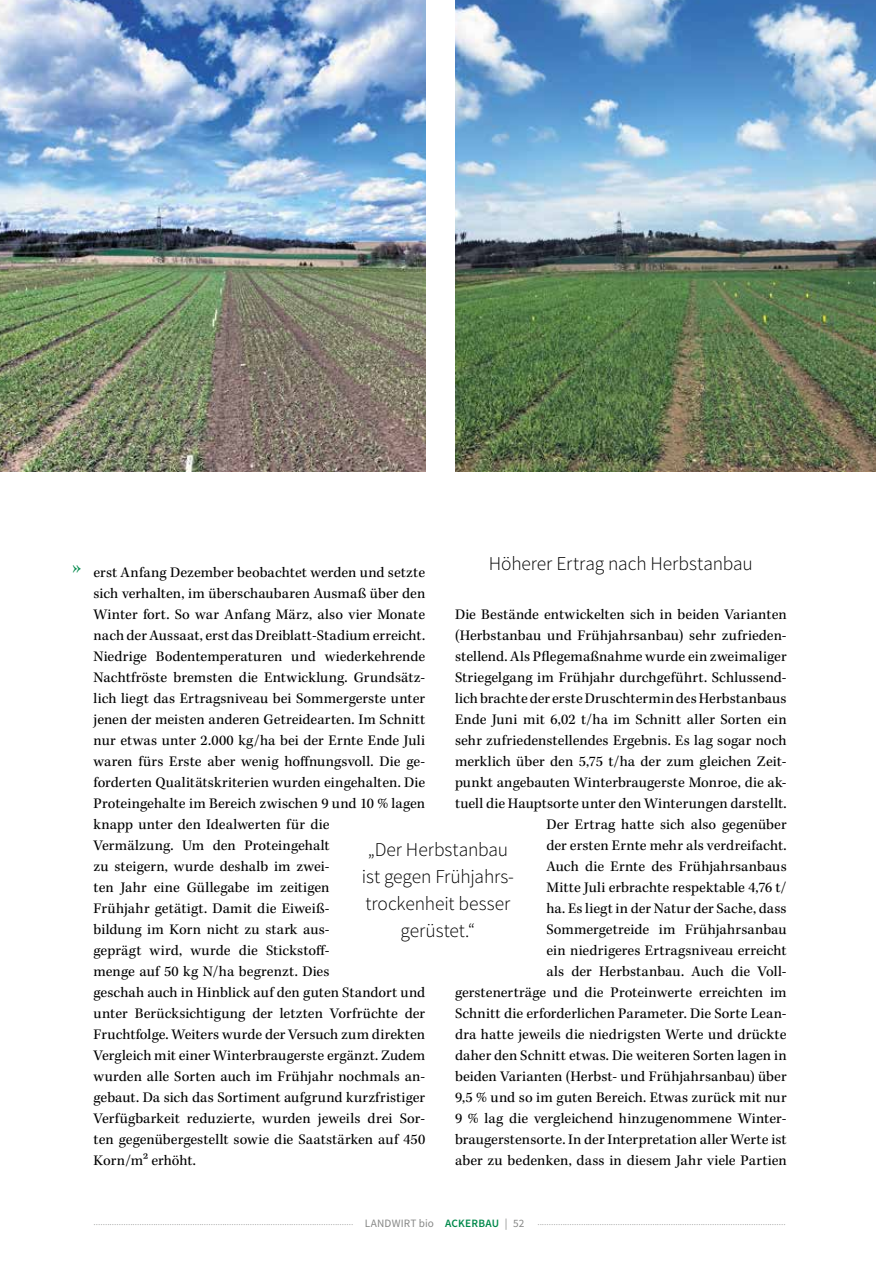
<style>
.page{position:relative;width:893px;height:1263px;background:#fff}
.page>*{position:absolute;margin:0;border:0;box-sizing:border-box;transform-origin:0 0}
.t1{font:300 19.5px/27px "Source Sans Pro";letter-spacing:-.005em;color:#000;text-align:center}
.t2{font:19.5px "Kepler Std";color:#00894b}
.t3{font:15px/21px "Kepler Std";letter-spacing:.005em;color:#000}
.t4{font:300 10.5px "Source Sans Pro";color:#868786}
.s1{font-weight:400;font-size:11.25px}
.s2{font-weight:600;font-size:11.25px;color:#00894b}
</style>
<div class="page">
<img style="left:0;top:0;width:425px;height:472px">
<img style="left:455px;top:0;width:421px;height:472px">
<h1 class="t2" style="left:72px;top:556px;width:11px">››</h1>
<h1 class="t1" style="left:489px;top:550px;width:266px">Höherer Ertrag nach Herbstanbau</h1>
<p class="t3" style="left:455px;top:604px;width:333px;text-align:right">Die Bestände entwickelten sich in beiden Varianten (Herbstanbau und Frühjahrsanbau) sehr zufrieden&shy;stellend. Als Pflegemaßnahme wurde ein zweimaliger Striegelgang im Frühjahr durchgeführt. Schlussend&shy;lich brachte der erste Druschtermin des Herbstanbaus Ende Juni mit 6,02 t/ha im Schnitt aller Sorten ein sehr zufriedenstellendes Ergebnis. Es lag sogar noch merklich über den 5,75 t/ha der zum gleichen Zeit&shy;punkt angebauten Winterbraugerste Monroe, die ak&shy;tuell die Hauptsorte unter den Winterungen darstellt.<br>Der Ertrag hatte sich also gegenüber<br>der ersten Ernte mehr als verdreifacht.<br>Auch die Ernte des Frühjahrsanbaus<br>Mitte Juli erbrachte respektable 4,76 t/<br>ha. Es liegt in der Natur der Sache, dass Sommergetreide im Frühjahrsanbau<br>ein niedrigeres Ertragsniveau erreicht<br>als der Herbstanbau. Auch die Voll&shy;gerstenerträge und die Proteinwerte erreichten im Schnitt die erforderlichen Parameter. Die Sorte Lean&shy;dra hatte jeweils die niedrigsten Werte und drückte daher den Schnitt etwas. Die weiteren Sorten lagen in beiden Varianten (Herbst- und Frühjahrsanbau) über 9,5 % und so im guten Bereich. Etwas zurück mit nur 9 % lag die vergleichend hinzugenommene Winter&shy;braugerstensorte. In der Interpretation aller Werte ist aber zu bedenken, dass in diesem Jahr viele Partien</p>
<p class="t3" style="left:94px;top:562px;width:333px">erst Anfang Dezember beobachtet werden und setzte sich verhalten, im überschaubaren Ausmaß über den Winter fort. So war Anfang März, also vier Monate nach der Aussaat, erst das Dreiblatt-Stadium erreicht.<br>Niedrige Bodentemperaturen und wiederkehrende Nachtfröste bremsten die Entwicklung. Grundsätz&shy;lich liegt das Ertragsniveau bei Sommergerste unter jenen der meisten anderen Getreidearten. Im Schnitt nur etwas unter 2.000 kg/ha bei der Ernte Ende Juli waren fürs Erste aber wenig hoffnungsvoll. Die ge&shy;forderten Qualitätskriterien wurden eingehalten. Die Proteingehalte im Bereich zwischen 9 und 10 % lagen knapp unter den Idealwerten für die<br>Vermälzung. Um den Proteingehalt<br>zu steigern, wurde deshalb im zwei-<br>ten Jahr eine Güllegabe im zeitigen<br>Frühjahr getätigt. Damit die Eiweiß-<br>bildung im Korn nicht zu stark aus-<br>geprägt wird, wurde die Stickstoff-<br>menge auf 50 kg N/ha begrenzt. Dies<br>geschah auch in Hinblick auf den guten Standort und unter Berücksichtigung der letzten Vorfrüchte der Fruchtfolge. Weiters wurde der Versuch zum direkten Vergleich mit einer Winterbraugerste ergänzt. Zudem wurden alle Sorten auch im Frühjahr nochmals an&shy;gebaut. Da sich das Sortiment aufgrund kurzfristiger Verfügbarkeit reduzierte, wurden jeweils drei Sor&shy;ten gegenübergestellt sowie die Saatstärken auf 450<br>Korn/m² erhöht.</p>
<h1 class="t1" style="left:362px;top:836px;width:154px">„Der Herbstanbau ist gegen Frühjahrs&shy;trockenheit besser gerüstet.“</h1>
<p class="t4" style="left:94px;top:1215px;width:432px">................................................................................................................. <span class="s1">LANDWIRT bio</span> <span class="s2">ACKERBAU</span> <span class="s1">| 52</span></p>
</div>
